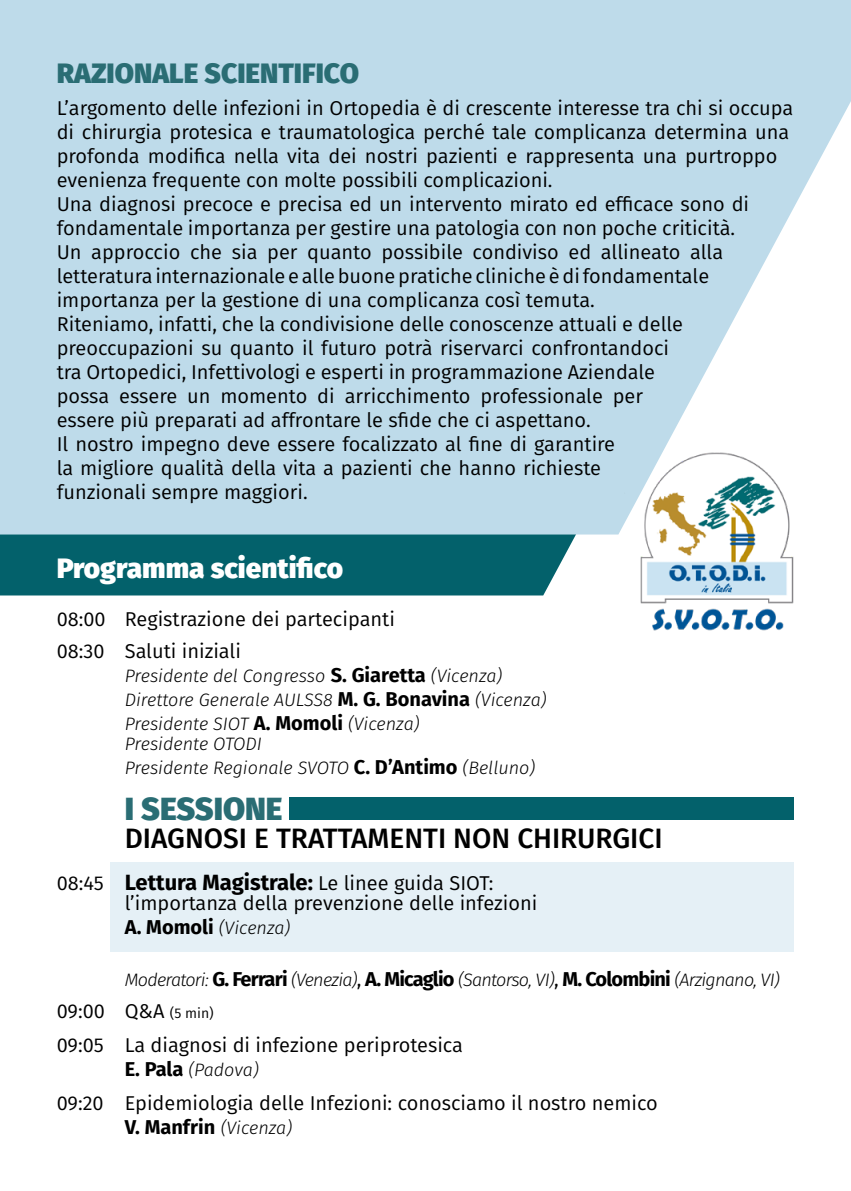
<style>
.page{position:relative;width:851px;height:1191px;background:#fff}
.page>*{position:absolute;margin:0;border:0;box-sizing:border-box;transform-origin:0 0}
.t1{font:800 32px "Fira Sans";color:#2a6d74}
.t2{font:500 28px "Fira Sans";color:#000}
.t3{font:800 28px "Fira Sans";color:#fff}
.t4{font:800 28px "Fira Sans";color:#2a6d74}
.t5{font:20px/24px "Fira Sans";color:#000}
.t6{font:700 20px "Fira Sans";color:#000}
.t7{font:italic 300 18px "Fira Sans";color:#000}
.t8{font:italic 300 18px "Fira Sans";letter-spacing:-.04em;color:#000}
.s1{font-weight:700;font-style:normal;font-size:20px}
.s2{font-weight:700;font-size:22px}
.s3{font-weight:400;font-style:normal;font-size:20px}
.s4{font-size:14px}
.s5{font-weight:300;font-style:italic;font-size:18px}
</style>
<div class="page">
<svg style="left:0;top:534px;width:619px;height:61px;background:#1c717a"></svg>
<svg style="left:0;top:0;width:850px;height:534px;background:#c3ddeb"></svg>
<img style="left:624px;top:448px;width:191px;height:183px">
<div style="left:111px;top:862px;width:683px;height:89px;background:#e5f0f6"></div>
<div style="left:289px;top:797px;width:505px;height:22px;background:#03616b"></div>
<p class="t4" style="left:57px;top:48px;width:304px">RAZIONALE SCIENTIFICO</p>
<p class="t5" style="left:57px;top:95px;width:737px">L’argomento delle infezioni in Ortopedia è di crescente interesse tra chi si occupa di chirurgia protesica e traumatologica perché tale complicanza determina una profonda modifica nella vita dei nostri pazienti e rappresenta una purtroppo evenienza frequente con molte possibili complicazioni.</p>
<p class="t5" style="left:57px;top:191px;width:693px">Una diagnosi precoce e precisa ed un intervento mirato ed efficace sono di fondamentale importanza per gestire una patologia con non poche criticità.</p>
<p class="t5" style="left:57px;top:239px;width:667px">Un approccio che sia per quanto possibile condiviso ed allineato alla letteratura internazionale e alle buone pratiche cliniche è di fondamentale importanza per la gestione di una complicanza così temuta.</p>
<p class="t5" style="left:57px;top:311px;width:627px">Riteniamo, infatti, che la condivisione delle conoscenze attuali e delle preoccupazioni su quanto il futuro potrà riservarci confrontandoci tra Ortopedici, Infettivologi e esperti in programmazione Aziendale possa essere un momento di arricchimento professionale per essere più preparati ad affrontare le sfide che ci aspettano.</p>
<p class="t5" style="left:57px;top:431px;width:560px">Il nostro impegno deve essere focalizzato al fine di garantire la migliore qualità della vita a pazienti che hanno richieste funzionali sempre maggiori.</p>
<p class="t3" style="left:57px;top:543px;width:288px">Programma scientifico</p>
<p class="t5" style="left:57px;top:606px;width:339px">08:00 Registrazione dei partecipanti</p>
<p class="t5" style="left:57px;top:638px;width:186px">08:30 Saluti iniziali</p>
<p class="t7" style="left:125px;top:663px;width:379px">Presidente del Congresso <span class="s1">S. Giaretta</span> (Vicenza)</p>
<p class="t7" style="left:125px;top:687px;width:423px">Direttore Generale AULSS8 <span class="s1">M. G. Bonavina</span> (Vicenza)</p>
<p class="t7" style="left:125px;top:711px;width:296px">Presidente SIOT <span class="s1">A. Momoli</span> (Vicenza)</p>
<p class="t7" style="left:125px;top:731px;width:139px">Presidente OTODI</p>
<p class="t7" style="left:125px;top:755px;width:412px">Presidente Regionale SVOTO <span class="s1">C. D’Antimo</span> (Belluno)</p>
<p class="t1" style="left:125px;top:780px;width:159px">I SESSIONE</p>
<p class="t2" style="left:125px;top:815px;width:539px">DIAGNOSI E TRATTAMENTI NON CHIRURGICI</p>
<p class="t5" style="left:57px;top:870px;width:438px">08:45 <span class="s2">Lettura Magistrale:</span> Le linee guida SIOT:</p>
<p class="t5" style="left:125px;top:890px;width:414px">l’importanza della prevenzione delle infezioni</p>
<p class="t7" style="left:125px;top:915px;width:167px"><span class="s1">A. Momoli</span> (Vicenza)</p>
<p class="t8" style="left:125px;top:967px;width:656px">Moderatori: <span class="s1">G. Ferrari</span> (Venezia)<span class="s3">,</span> <span class="s1">A. Micaglio</span> (Santorso, VI)<span class="s3">,</span> <span class="s1">M. Colombini</span> (Arzignano, VI)</p>
<p class="t5" style="left:57px;top:998px;width:159px">09:00 Q&amp;A <span class="s4">(5 min)</span></p>
<p class="t5" style="left:57px;top:1032px;width:408px">09:05 La diagnosi di infezione periprotesica</p>
<p class="t7" style="left:125px;top:1057px;width:135px"><span class="s1">E. Pala</span> (Padova)</p>
<p class="t5" style="left:57px;top:1090px;width:602px">09:20 Epidemiologia delle Infezioni: conosciamo il nostro nemico</p>
<p class="t6" style="left:125px;top:1110px;width:169px">V. Manfrin <span class="s5">(Vicenza)</span></p>
</div>
